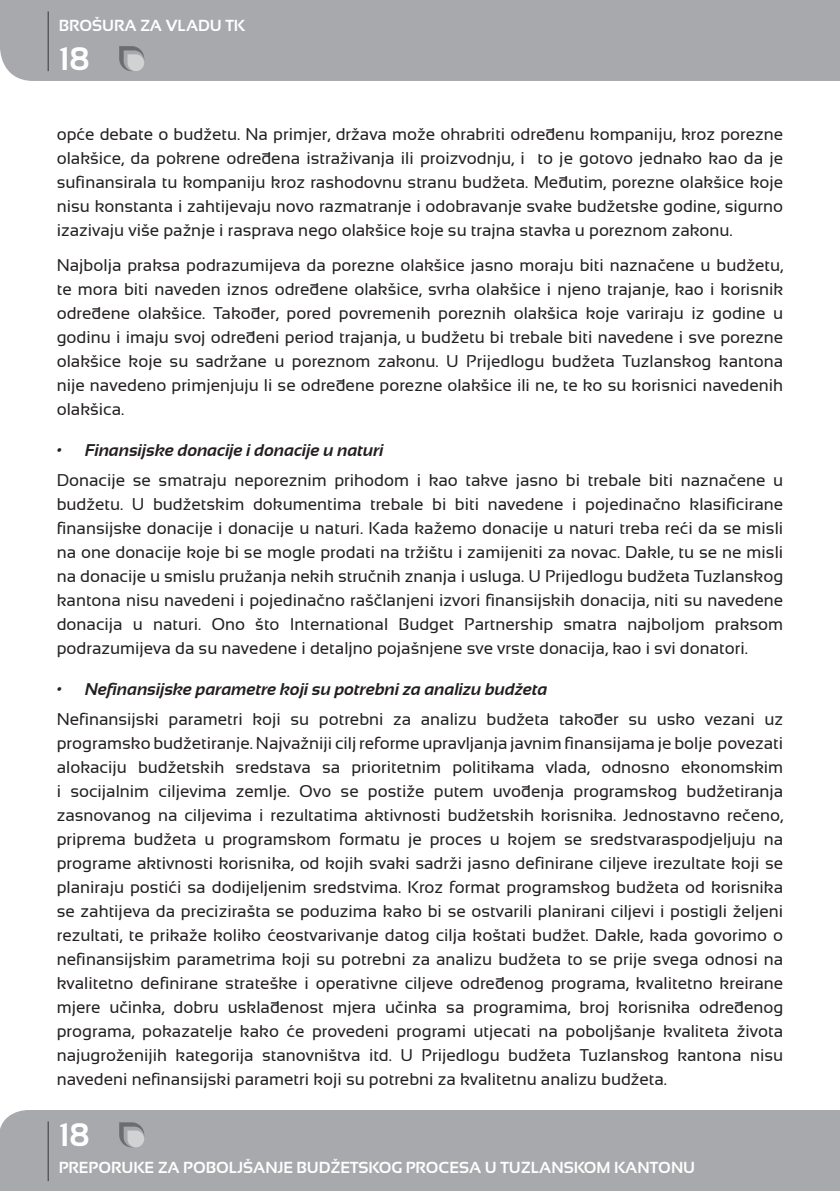
<style>
.page{position:relative;width:840px;height:1191px;background:#fff}
.page>*{position:absolute;margin:0;border:0;box-sizing:border-box;transform-origin:0 0}
.t1{font:700 32.4px "Sansation";color:#fff}
.t2{font:17px/24px "Sansation";color:#231f20;text-align:justify}
.t3{font:italic 700 17px "Sansation";color:#231f20}
.t4{font:700 16px "Sansation";color:#fff}
</style>
<div class="page">
<div style="left:0;top:1110px;width:839px;height:81px;background:#a8a9ad"></div>
<div style="left:0;top:0;width:839px;height:81px;background:#a8a9ad"></div>
<hr style="left:47px;top:11px;width:2px;height:60px;background:#57585a">
<hr style="left:47px;top:1121px;width:2px;height:60px;background:#57585a">
<svg style="left:119px;top:46px;width:25px;height:25px"></svg>
<svg style="left:119px;top:1122px;width:25px;height:25px"></svg>
<p class="t4" style="left:59px;top:16px;width:188px">BROŠURA ZA VLADU TK</p>
<h1 class="t1" style="left:59px;top:40px;width:33px">18</h1>
<p class="t2" style="left:57px;top:122px;width:727px">opće debate o budžetu. Na primjer, država može ohrabriti određenu kompaniju, kroz porezne olakšice, da pokrene određena istraživanja ili proizvodnju, i to je gotovo jednako kao da je sufinansirala tu kompaniju kroz rashodovnu stranu budžeta. Međutim, porezne olakšice koje nisu konstanta i zahtijevaju novo razmatranje i odobravanje svake budžetske godine, sigurno izazivaju više pažnje i rasprava nego olakšice koje su trajna stavka u poreznom zakonu.</p>
<p class="t2" style="left:57px;top:253px;width:727px">Najbolja praksa podrazumijeva da porezne olakšice jasno moraju biti naznačene u budžetu, te mora biti naveden iznos određene olakšice, svrha olakšice i njeno trajanje, kao i korisnik određene olakšice. Također, pored povremenih poreznih olakšica koje variraju iz godine u godinu i imaju svoj određeni period trajanja, u budžetu bi trebale biti navedene i sve porezne olakšice koje su sadržane u poreznom zakonu. U Prijedlogu budžeta Tuzlanskog kantona nije navedeno primjenjuju li se određene porezne olakšice ili ne, te ko su korisnici navedenih olakšica.</p>
<p class="t3" style="left:57px;top:441px;width:328px">• Finansijske donacije i donacije u naturi</p>
<p class="t2" style="left:57px;top:468px;width:727px">Donacije se smatraju neporeznim prihodom i kao takve jasno bi trebale biti naznačene u budžetu. U budžetskim dokumentima trebale bi biti navedene i pojedinačno klasificirane finansijske donacije i donacije u naturi. Kada kažemo donacije u naturi treba reći da se misli na one donacije koje bi se mogle prodati na tržištu i zamijeniti za novac. Dakle, tu se ne misli na donacije u smislu pružanja nekih stručnih znanja i usluga. U Prijedlogu budžeta Tuzlanskog kantona nisu navedeni i pojedinačno raščlanjeni izvori finansijskih donacija, niti su navedene donacija u naturi. Ono što International Budget Partnership smatra najboljom praksom podrazumijeva da su navedene i detaljno pojašnjene sve vrste donacija, kao i svi donatori.</p>
<p class="t3" style="left:57px;top:680px;width:492px">• Nefinansijske parametre koji su potrebni za analizu budžeta</p>
<p class="t2" style="left:57px;top:707px;width:727px">Nefinansijski parametri koji su potrebni za analizu budžeta također su usko vezani uz programsko budžetiranje. Najvažniji cilj reforme upravljanja javnim finansijama je bolje povezati alokaciju budžetskih sredstava sa prioritetnim politikama vlada, odnosno ekonomskim i socijalnim ciljevima zemlje. Ovo se postiže putem uvođenja programskog budžetiranja zasnovanog na ciljevima i rezultatima aktivnosti budžetskih korisnika. Jednostavno rečeno, priprema budžeta u programskom formatu je proces u kojem se sredstvaraspodjeljuju na programe aktivnosti korisnika, od kojih svaki sadrži jasno definirane ciljeve irezultate koji se planiraju postići sa dodijeljenim sredstvima. Kroz format programskog budžeta od korisnika se zahtijeva da precizirašta se poduzima kako bi se ostvarili planirani ciljevi i postigli željeni rezultati, te prikaže koliko ćeostvarivanje datog cilja koštati budžet. Dakle, kada govorimo o nefinansijskim parametrima koji su potrebni za analizu budžeta to se prije svega odnosi na kvalitetno definirane strateške i operativne ciljeve određenog programa, kvalitetno kreirane mjere učinka, dobru usklađenost mjera učinka sa programima, broj korisnika određenog programa, pokazatelje kako će provedeni programi utjecati na poboljšanje kvaliteta života najugroženijih kategorija stanovništva itd. U Prijedlogu budžeta Tuzlanskog kantona nisu navedeni nefinansijski parametri koji su potrebni za kvalitetnu analizu budžeta.</p>
<h1 class="t1" style="left:59px;top:1116px;width:33px">18</h1>
<p class="t4" style="left:59px;top:1158px;width:637px">PREPORUKE ZA POBOLJŠANJE BUDŽETSKOG PROCESA U TUZLANSKOM KANTONU</p>
</div>
